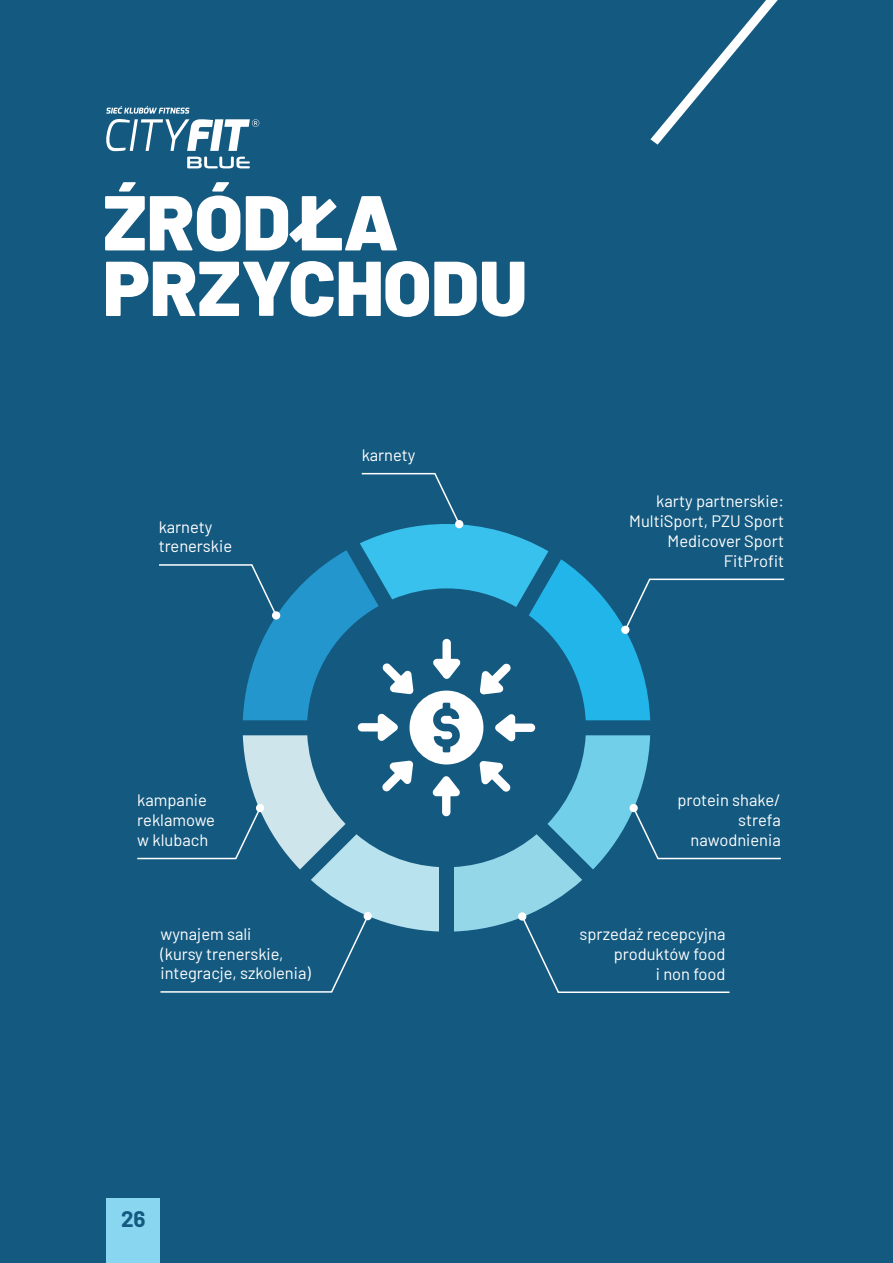
<style>
.page{position:relative;width:893px;height:1263px;background:#145980}
.page>*{position:absolute;margin:0;border:0;box-sizing:border-box;transform-origin:0 0}
.t1{font:900 77.55px/65.6px "Barlow";color:#fff}
.t2{font:700 22.5px "Barlow";color:#145980}
.t3{font:16.5px/19.8px "Barlow";color:#fff}
</style>
<div class="page">
<svg style="left:650px;top:0;width:128px;height:145px"></svg>
<div style="left:106px;top:1198px;width:54px;height:65px;background:#89d6f1"></div>
<svg style="left:187px;top:157px;width:63px;height:11px"></svg>
<svg style="left:106px;top:106px;width:153px;height:45px"></svg>
<svg style="left:137px;top:472px;width:648px;height:521px"></svg>
<div style="left:272px;top:611px;width:8px;height:9px;background:#fff;border-radius:50%"></div>
<h1 class="t1" style="left:103px;top:184px;width:425px">ŹRÓDŁA<br>PRZYCHODU</h1>
<p class="t3" style="left:159px;top:515px;width:75px">karnety trenerskie</p>
<p class="t3" style="left:137px;top:789px;width:79px">kampanie reklamowe w klubach</p>
<p class="t3" style="left:362px;top:444px;width:55px">karnety</p>
<p class="t3" style="left:629px;top:490px;width:156px;text-align:right">karty partnerskie:<br>MultiSport, PZU Sport<br>Medicover Sport<br>FitProfit</p>
<p class="t3" style="left:677px;top:789px;width:105px;text-align:right">protein shake/ strefa nawodnienia</p>
<p class="t3" style="left:160px;top:923px;width:152px">wynajem sali<br>(kursy trenerskie, integracje, szkolenia)</p>
<p class="t3" style="left:580px;top:923px;width:147px;text-align:right">sprzedaż recepcyjna produktów food<br>i non food</p>
<h2 class="t2" style="left:121px;top:1205px;width:26px">26</h2>
</div>
